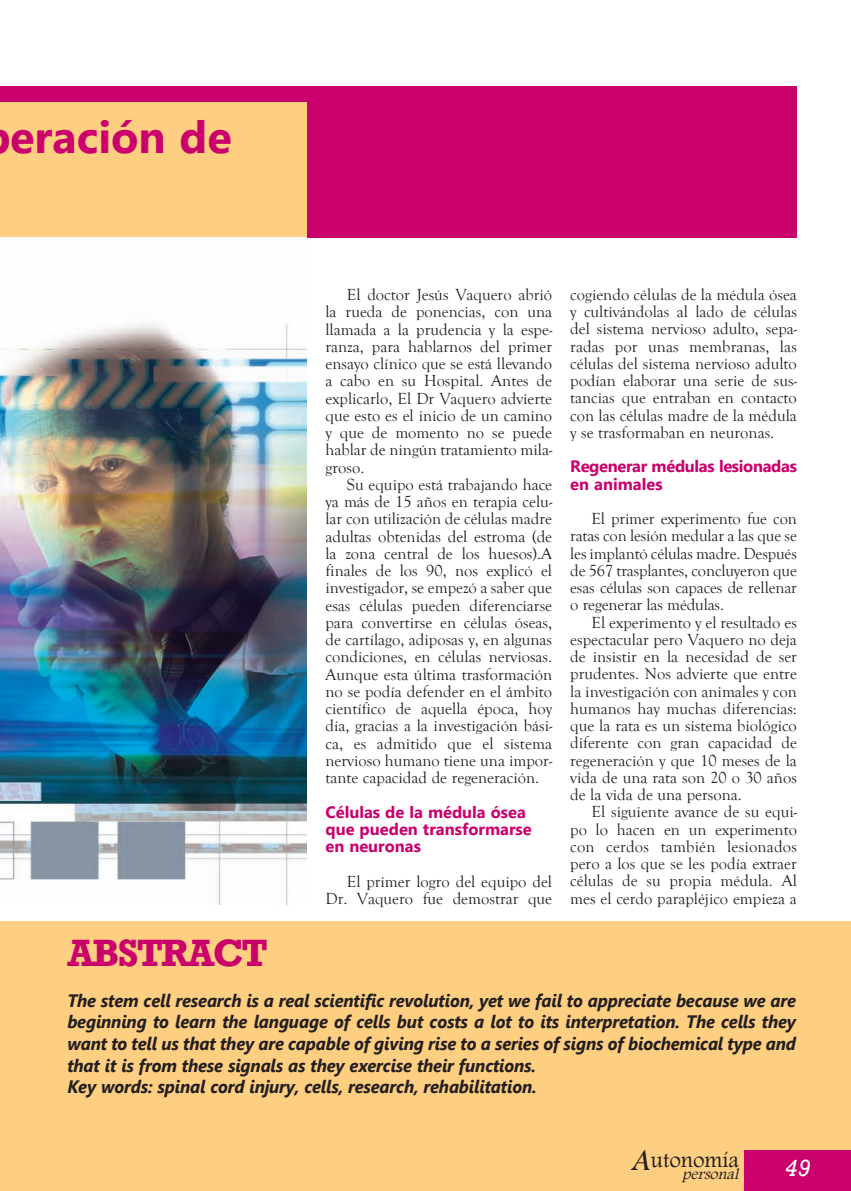
<style>
.page{position:relative;width:851px;height:1191px;background:#fff}
.page>*{position:absolute;margin:0;border:0;box-sizing:border-box;transform-origin:0 0}
.t1{font:700 45px "Segoe UI";color:#ca016c}
.t2{font:700 39px "Rockwell";letter-spacing:-.05em;color:#ca016c}
.t3{font:italic 24px "Rockwell";color:#fff}
.t4{font:22.5px "Footlight MT Light";color:#231f20}
.RESUMEN{font:italic 700 18px/21.6px "Segoe UI";letter-spacing:-.01em;color:#231f20;text-align:justify;scale:.95 1}
.t5{font:16.5px/17.2px "Goudy Old Style T";color:#231f20;text-align:justify}
.t6{font:700 16.5px/17.2px "Segoe UI";color:#ca016c}
.t7{font:700 16.5px/17.2px "Segoe UI";letter-spacing:-.02em;color:#ca016c}
.t8{font:italic 15.9px "Footlight MT Light";color:#231f20}
</style>
<div class="page">
<div style="left:0;top:921px;width:850px;height:270px;background:#fece81"></div>
<div style="left:0;top:86px;width:796px;height:152px;background:#ca016c"></div>
<div style="left:0;top:102px;width:306px;height:555px;background:#fece81"></div>
<img style="left:0;top:237px;width:306px;height:667px">
<div style="left:744px;top:1150px;width:106px;height:41px;background:#ca016c"></div>
<h1 class="t1" style="left:10px;top:105px;width:223px">eración de</h1>
<p class="t5" style="left:325px;top:286px;width:228px;text-indent:21px">El doctor Jesús Vaquero abrió la rueda de ponencias, con una llamada a la prudencia y la espe&shy;ranza, para hablarnos del primer ensayo clínico que se está llevando a cabo en su Hospital. Antes de explicarlo, El Dr Vaquero advierte que esto es el inicio de un camino y que de momento no se puede hablar de ningún tratamiento mila&shy;groso.</p>
<p class="t5" style="left:325px;top:476px;width:228px;text-indent:21px">Su equipo está trabajando hace ya más de 15 años en terapia celu&shy;lar con utilización de células madre adultas obtenidas del estroma (de la zona central de los huesos).A finales de los 90, nos explicó el investigador, se empezó a saber que esas células pueden diferenciarse para convertirse en células óseas, de cartílago, adiposas y, en algunas condiciones, en células nerviosas.<br>Aunque esta última trasformación no se podía defender en el ámbito científico de aquella época, hoy día, gracias a la investigación bási&shy;ca, es admitido que el sistema nervioso humano tiene una impor&shy;tante capacidad de regeneración.</p>
<p class="t6" style="left:325px;top:802px;width:208px">Células de la médula ósea que pueden transformarse en neuronas</p>
<p class="t5" style="left:325px;top:873px;width:228px;text-align:right">El primer logro del equipo del<br>Dr. Vaquero fue demostrar que</p>
<p class="t5" style="left:570px;top:286px;width:228px">cogiendo células de la médula ósea y cultivándolas al lado de células del sistema nervioso adulto, sepa&shy;radas por unas membranas, las células del sistema nervioso adulto podían elaborar una serie de sus&shy;tancias que entraban en contacto con las células madre de la médula y se trasformaban en neuronas.</p>
<p class="t7" style="left:570px;top:457px;width:228px">Regenerar médulas lesionadas en animales</p>
<p class="t5" style="left:570px;top:510px;width:228px;text-indent:21px">El primer experimento fue con ratas con lesión medular a las que se les implantó células madre. Después de 567 trasplantes, concluyeron que esas células son capaces de rellenar o regenerar las médulas.</p>
<p class="t5" style="left:570px;top:614px;width:228px;text-indent:21px">El experimento y el resultado es espectacular pero Vaquero no deja de insistir en la necesidad de ser prudentes. Nos advierte que entre la investigación con animales y con humanos hay muchas diferencias: que la rata es un sistema biológico diferente con gran capacidad de regeneración y que 10 meses de la vida de una rata son 20 o 30 años de la vida de una persona.</p>
<p class="t5" style="left:570px;top:803px;width:228px;text-indent:21px">El siguiente avance de su equi&shy;po lo hacen en un experimento con cerdos también lesionados pero a los que se les podía extraer células de su propia médula. Al mes el cerdo parapléjico empieza a</p>
<p class="t2" style="left:67px;top:929px;width:202px">ABSTRACT</p>
<p class="RESUMEN" style="left:67px;top:988px;width:768px">The stem cell research is a real scientific revolution, yet we fail to appreciate because we are beginning to learn the language of cells but costs a lot to its interpretation. The cells they want to tell us that they are capable of giving rise to a series of signs of biochemical type and that it is from these signals as they exercise their functions.</p>
<p class="RESUMEN" style="left:67px;top:1075px;width:495px">Key words: spinal cord injury, cells, research, rehabilitation.</p>
<p class="t8" style="left:630px;top:1164px;width:113px"><sup>A</sup> personal</p>
<h3 class="t3" style="left:785px;top:1154px;width:27px">49</h3>
<h3 class="t4" style="left:650px;top:1146px;width:90px">utonomía</h3>
</div>
